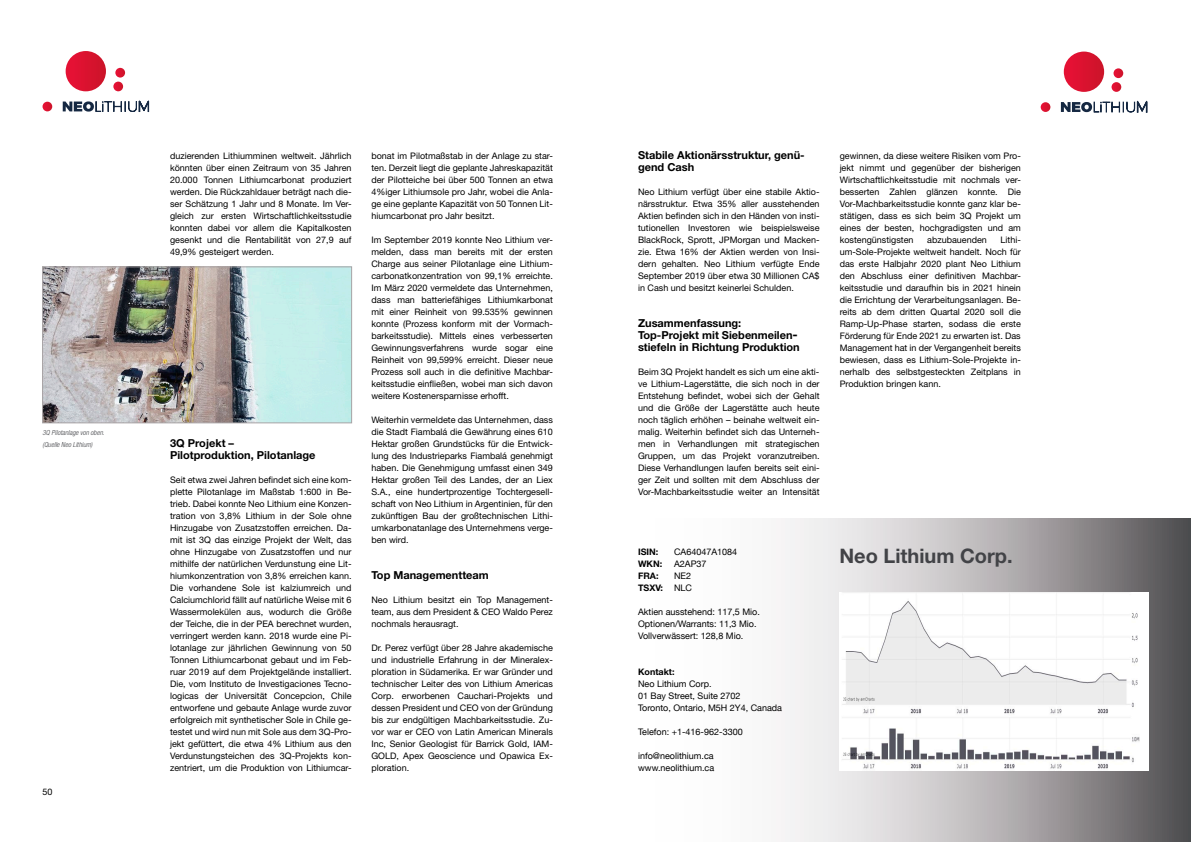
<style>
.page{position:relative;width:1191px;height:842px;background:#fff}
.page>*{position:absolute;margin:0;border:0;box-sizing:border-box;transform-origin:0 0}
.t1{font:700 20px "Helvetica Neue";color:#424347}
.t2{font:700 11px/12px "Helvetica Neue";color:#000}
.t3{font:9px/12px "Helvetica Neue";color:#000;text-align:justify}
.t4{font:9px/12px "Helvetica Neue";color:#000}
.t5{font:700 9px "Helvetica Neue";color:#000}
.t6{font:italic 300 condensed 7px/12px "Helvetica Neue";color:#424347}
.s1{font-weight:700}
</style>
<div class="page">
<svg style="left:781px;top:519px;width:410px;height:323px"></svg>
<img style="left:839px;top:593px;width:309px;height:178px">
<svg style="left:63px;top:101px;width:86px;height:11px"></svg>
<div style="left:66px;top:51px;width:40px;height:40px;background:#da122f;border-radius:20px"></div>
<svg style="left:113px;top:68px;width:12px;height:23px"></svg>
<svg style="left:43px;top:102px;width:9px;height:9px"></svg>
<svg style="left:1061px;top:101px;width:86px;height:11px"></svg>
<svg style="left:1063px;top:52px;width:41px;height:40px"></svg>
<svg style="left:1111px;top:68px;width:12px;height:24px"></svg>
<svg style="left:1040px;top:102px;width:10px;height:10px"></svg>
<img style="left:44px;top:269px;width:306px;height:152px">
<div style="left:42px;top:267px;width:310px;height:156px;border:1px solid #a9a4a6"></div>
<p class="t6" style="left:43px;top:426px;width:63px">3Q Pilotanlage von oben. (Quelle Neo Lithium)</p>
<p class="t3" style="left:43px;top:785px;width:12px">50</p>
<p class="t3" style="left:170px;top:149px;width:183px">duzierenden Lithiumminen weltweit. Jährlich könnten über einen Zeitraum von 35 Jahren 20.000 Tonnen Lithiumcarbonat produziert werden. Die Rückzahldauer beträgt nach die&shy;ser Schätzung 1 Jahr und 8 Monate. Im Ver&shy;gleich zur ersten Wirtschaftlichkeitsstudie konnten dabei vor allem die Kapitalkosten gesenkt und die Rentabilität von 27,9 auf 49,9% gesteigert werden.</p>
<p class="t2" style="left:170px;top:437px;width:147px">3Q Projekt –<br>Pilotproduktion, Pilotanlage</p>
<p class="t3" style="left:170px;top:473px;width:183px">Seit etwa zwei Jahren befindet sich eine kom&shy;plette Pilotanlage im Maßstab 1:600 in Be&shy;trieb. Dabei konnte Neo Lithium eine Konzen&shy;tration von 3,8% Lithium in der Sole ohne Hinzugabe von Zusatzstoffen erreichen. Da&shy;mit ist 3Q das einzige Projekt der Welt, das ohne Hinzugabe von Zusatzstoffen und nur mithilfe der natürlichen Verdunstung eine Lit&shy;hiumkonzentration von 3,8% erreichen kann.<br>Die vorhandene Sole ist kalziumreich und Calciumchlorid fällt auf natürliche Weise mit 6<br>Wassermolekülen aus, wodurch die Größe der Teiche, die in der PEA berechnet wurden, verringert werden kann. 2018 wurde eine Pi&shy;lotanlage zur jährlichen Gewinnung von 50<br>Tonnen Lithiumcarbonat gebaut und im Feb&shy;ruar 2019 auf dem Projektgelände installiert.<br>Die, vom Instituto de Investigaciones Tecno&shy;logicas der Universität Concepcion, Chile entworfene und gebaute Anlage wurde zuvor erfolgreich mit synthetischer Sole in Chile ge&shy;testet und wird nun mit Sole aus dem 3Q-Pro&shy;jekt gefüttert, die etwa 4% Lithium aus den Verdunstungsteichen des 3Q-Projekts kon&shy;zentriert, um die Produktion von Lithiumcar-</p>
<p class="t3" style="left:371px;top:149px;width:183px">bonat im Pilotmaßstab in der Anlage zu star&shy;ten. Derzeit liegt die geplante Jahreskapazität der Pilotteiche bei über 500 Tonnen an etwa 4%iger Lithiumsole pro Jahr, wobei die Anla&shy;ge eine geplante Kapazität von 50 Tonnen Lit&shy;hiumcarbonat pro Jahr besitzt.</p>
<p class="t3" style="left:371px;top:233px;width:183px">Im September 2019 konnte Neo Lithium ver&shy;melden, dass man bereits mit der ersten Charge aus seiner Pilotanlage eine Lithium&shy;carbonatkonzentration von 99,1% erreichte.<br>Im März 2020 vermeldete das Unternehmen, dass man batteriefähiges Lithiumkarbonat mit einer Reinheit von 99.535% gewinnen konnte (Prozess konform mit der Vormach&shy;barkeitsstudie). Mittels eines verbesserten Gewinnungsverfahrens wurde sogar eine Reinheit von 99,599% erreicht. Dieser neue Prozess soll auch in die definitive Machbar&shy;keitsstudie einfließen, wobei man sich davon weitere Kostenersparnisse erhofft.</p>
<p class="t3" style="left:371px;top:413px;width:183px">Weiterhin vermeldete das Unternehmen, dass die Stadt Fiambalá die Gewährung eines 610<br>Hektar großen Grundstücks für die Entwick&shy;lung des Industrieparks Fiambalá genehmigt haben. Die Genehmigung umfasst einen 349<br>Hektar großen Teil des Landes, der an Liex S.A., eine hundertprozentige Tochtergesell&shy;schaft von Neo Lithium in Argentinien, für den zukünftigen Bau der großtechnischen Lithi&shy;umkarbonatanlage des Unternehmens verge&shy;ben wird.</p>
<p class="t2" style="left:371px;top:569px;width:119px">Top Managementteam</p>
<p class="t3" style="left:371px;top:593px;width:183px">Neo Lithium besitzt ein Top Management&shy;team, aus dem President &amp; CEO Waldo Perez nochmals herausragt.</p>
<p class="t3" style="left:371px;top:641px;width:183px">Dr. Perez verfügt über 28 Jahre akademische und industrielle Erfahrung in der Mineralex&shy;ploration in Südamerika. Er war Gründer und technischer Leiter des von Lithium Americas Corp. erworbenen Cauchari-Projekts und dessen President und CEO von der Gründung bis zur endgültigen Machbarkeitsstudie. Zu&shy;vor war er CEO von Latin American Minerals Inc, Senior Geologist für Barrick Gold, IAM-GOLD, Apex Geoscience und Opawica Ex&shy;ploration.</p>
<p class="t2" style="left:638px;top:149px;width:168px">Stabile Aktionärsstruktur, genü&shy;gend Cash</p>
<p class="t3" style="left:638px;top:185px;width:183px">Neo Lithium verfügt über eine stabile Aktio&shy;närsstruktur. Etwa 35% aller ausstehenden Aktien befinden sich in den Händen von insti&shy;tutionellen Investoren wie beispielsweise BlackRock, Sprott, JPMorgan und Macken&shy;zie. Etwa 16% der Aktien werden von Insi&shy;dern gehalten. Neo Lithium verfügte Ende September 2019 über etwa 30 Millionen CA$ in Cash und besitzt keinerlei Schulden.</p>
<p class="t2" style="left:638px;top:317px;width:163px">Zusammenfassung:<br>Top-Projekt mit Siebenmeilen&shy;stiefeln in Richtung Produktion</p>
<p class="t3" style="left:638px;top:365px;width:183px">Beim 3Q Projekt handelt es sich um eine akti&shy;ve Lithium-Lagerstätte, die sich noch in der Entstehung befindet, wobei sich der Gehalt und die Größe der Lagerstätte auch heute noch täglich erhöhen – beinahe weltweit ein&shy;malig. Weiterhin befindet sich das Unterneh&shy;men in Verhandlungen mit strategischen Gruppen, um das Projekt voranzutreiben.<br>Diese Verhandlungen laufen bereits seit eini&shy;ger Zeit und sollten mit dem Abschluss der Vor-Machbarkeitsstudie weiter an Intensität</p>
<p class="t3" style="left:839px;top:149px;width:183px">gewinnen, da diese weitere Risiken vom Pro&shy;jekt nimmt und gegenüber der bisherigen Wirtschaftlichkeitsstudie mit nochmals ver&shy;besserten Zahlen glänzen konnte. Die Vor-Machbarkeitsstudie konnte ganz klar be&shy;stätigen, dass es sich beim 3Q Projekt um eines der besten, hochgradigsten und am kostengünstigsten</p>
<p class="t3" style="left:839px;top:233px;width:183px;text-indent:161px">Lithi&shy;um-Sole-Projekte weltweit handelt. Noch für das erste Halbjahr 2020 plant Neo Lithium den Abschluss einer definitiven Machbar&shy;keitsstudie und daraufhin bis in 2021 hinein die Errichtung der Verarbeitungsanlagen. Be&shy;reits ab dem dritten Quartal 2020 soll die Ramp-Up-Phase starten, sodass die erste Förderung für Ende 2021 zu erwarten ist. Das Management hat in der Vergangenheit bereits bewiesen, dass es Lithium-Sole-Projekte in&shy;nerhalb des selbstgesteckten Zeitplans in Produktion bringen kann.</p>
<p class="t3" style="left:927px;top:233px;width:61px">abzubauenden</p>
<p class="t5" style="left:638px;top:546px;width:22px">ISIN:</p>
<p class="t4" style="left:674px;top:546px;width:65px">CA64047A1084</p>
<p class="t5" style="left:638px;top:558px;width:26px">WKN:</p>
<p class="t4" style="left:674px;top:558px;width:34px">A2AP37</p>
<p class="t5" style="left:638px;top:570px;width:22px">FRA:</p>
<p class="t4" style="left:638px;top:570px;width:55px;text-align:right">NE2<br><span class="s1">TSXV:</span> NLC</p>
<p class="t4" style="left:638px;top:606px;width:123px">Aktien ausstehend: 117,5 Mio.<br>Optionen/Warrants: 11,3 Mio.<br>Vollverwässert: 128,8 Mio.</p>
<p class="t5" style="left:638px;top:666px;width:38px">Kontakt:</p>
<p class="t4" style="left:638px;top:678px;width:146px">Neo Lithium Corp.<br>01 Bay Street, Suite 2702<br>Toronto, Ontario, M5H 2Y4, Canada</p>
<p class="t4" style="left:638px;top:726px;width:106px">Telefon: +1-416-962-3300</p>
<p class="t4" style="left:638px;top:750px;width:78px">info@neolithium.ca www.neolithium.ca</p>
<h1 class="t1" style="left:839px;top:543px;width:175px">Neo Lithium Corp.</h1>
</div>
